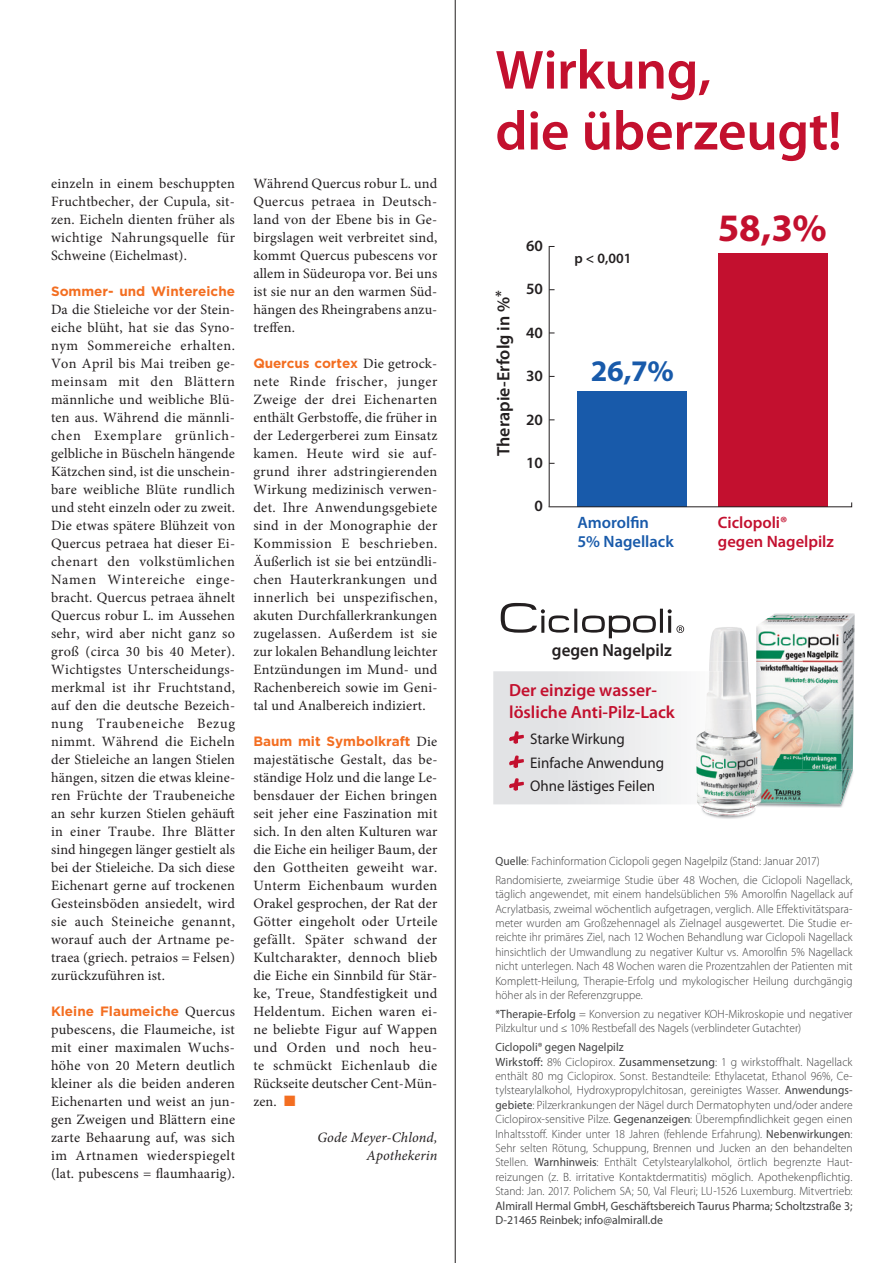
<style>
.page{position:relative;width:893px;height:1263px;background:#fff}
.page>*{position:absolute;margin:0;border:0;box-sizing:border-box;transform-origin:0 0}
.t1{font:600 55.5px/60.9px "Myriad Pro";letter-spacing:-.005em;color:#c3102e}
.t2{font:700 39px "Myriad Pro";color:#c3102e}
.t3{font:700 30px "Myriad Pro";color:#185aaa}
.t4{font:600 18px "Myriad Pro";color:#231f20}
.t5{font:600 17.7px/21.8px "Myriad Pro";color:#c3102e}
.t6{font:600 17.55px "Myriad Pro";color:#231f20}
.t7{font:600 16.5px/19.5px "Myriad Pro";color:#c3102f}
.t8{font:600 16.5px/19.5px "Myriad Pro";color:#185aaa}
.t9{font:600 15.75px "Myriad Pro";color:#231f20}
.t10{font:15.45px/24.3px "Myriad Pro";color:#231f20}
.t11{font:14.25px/18px "Minion Pro";letter-spacing:.01em;color:#231f20;text-align:justify}
.t12{font:italic 14.25px/18px "Minion Pro";letter-spacing:.01em;color:#231f20;text-align:right}
.t13{font:600 14.25px "Myriad Pro";color:#231f20}
.t14{font:700 13.5px "Gotham";color:#f36e21}
.t15{font:300 12px/14.4px "Myriad Pro";letter-spacing:.005em;color:#3e3e3f}
.t16{font:300 12px/14.4px "Myriad Pro";letter-spacing:.005em;color:#3e3e3f;text-align:justify;scale:.94 1}
.t17{font:300 12px/18.9px "Myriad Pro";letter-spacing:.005em;color:#3e3e3f;scale:.95 1}
.t18{font:12px/14.4px "Myriad Pro";color:#3e3e3f}
.s1{font-family:"Minion Pro";font-weight:400;font-size:14.25px;color:#231f20}
.s2{color:#f36e21}
.s3{font-weight:400}
</style>
<div class="page">
<div style="left:577px;top:391px;width:110px;height:116px;background:#185aaa"></div>
<div style="left:718px;top:253px;width:110px;height:254px;background:#c3102f"></div>
<svg style="left:548px;top:501px;width:305px;height:7px"></svg>
<hr style="left:549px;top:246px;width:1px;height:261px;background:#231f20">
<svg style="left:493px;top:671px;width:184px;height:133px"></svg>
<img style="left:709px;top:613px;width:146px;height:97px">
<img style="left:723px;top:710px;width:80px;height:48px">
<img style="left:803px;top:710px;width:50px;height:59px">
<img style="left:699px;top:758px;width:104px;height:48px">
<img style="left:696px;top:671px;width:27px;height:133px">
<img style="left:701px;top:804px;width:54px;height:12px">
<img style="left:703px;top:799px;width:51px;height:16px">
<svg style="left:750px;top:769px;width:94px;height:39px"></svg>
<img style="left:751px;top:769px;width:100px;height:34px">
<svg style="left:501px;top:603px;width:183px;height:35px"></svg>
<hr style="left:455px;top:0;width:1px;height:1263px;background:#231f20">
<p class="t11" style="left:51px;top:175px;width:185px">einzeln in einem beschuppten Fruchtbecher, der Cupula, sit&shy;zen. Eicheln dienten früher als wichtige Nahrungsquelle für Schweine (Eichelmast).</p>
<p class="t14" style="left:51px;top:282px;width:185px">Sommer- und Wintereiche</p>
<p class="t11" style="left:51px;top:301px;width:186px">Da die Stieleiche vor der Stein&shy;eiche blüht, hat sie das Syno&shy;nym Sommereiche erhalten.<br>Von April bis Mai treiben ge&shy;meinsam mit den Blättern männliche und weibliche Blü&shy;ten aus. Während die männli&shy;chen Exemplare grünlich&shy;gelbliche in Büscheln hängende Kätzchen sind, ist die unschein&shy;bare weibliche Blüte rundlich und steht einzeln oder zu zweit.<br>Die etwas spätere Blühzeit von Quercus petraea hat dieser Ei&shy;chenart den volkstümlichen Namen Wintereiche einge&shy;bracht. Quercus petraea ähnelt Quercus robur L. im Aussehen sehr, wird aber nicht ganz so groß (circa 30 bis 40 Meter).<br>Wichtigstes Unterscheidungs&shy;merkmal ist ihr Fruchtstand, auf den die deutsche Bezeich&shy;nung Traubeneiche Bezug nimmt. Während die Eicheln der Stieleiche an langen Stielen hängen, sitzen die etwas kleine&shy;ren Früchte der Traubeneiche an sehr kurzen Stielen gehäuft in einer Traube. Ihre Blätter sind hingegen länger gestielt als bei der Stieleiche. Da sich diese Eichenart gerne auf trockenen Gesteinsböden ansiedelt, wird sie auch Steineiche genannt, worauf auch der Artname pe&shy;traea (griech. petraios = Felsen) zurückzuführen ist.</p>
<p class="t14" style="left:51px;top:1002px;width:186px">Kleine Flaumeiche <span class="s1">Quercus</span></p>
<p class="t11" style="left:51px;top:1021px;width:186px">pubescens, die Flaumeiche, ist mit einer maximalen Wuchs&shy;höhe von 20 Metern deutlich kleiner als die beiden anderen Eichenarten und weist an jun&shy;gen Zweigen und Blättern eine zarte Behaarung auf, was sich im Artnamen wiederspiegelt (lat. pubescens = flaumhaarig).</p>
<p class="t11" style="left:253px;top:175px;width:186px">Während Quercus robur L. und Quercus petraea in Deutsch&shy;land von der Ebene bis in Ge&shy;birgslagen weit verbreitet sind, kommt Quercus pubescens vor allem in Südeuropa vor. Bei uns ist sie nur an den warmen Süd&shy;hängen des Rheingrabens anzu&shy;treffen.</p>
<p class="t14" style="left:253px;top:354px;width:185px">Quercus cortex <span class="s1">Die getrock-</span></p>
<p class="t11" style="left:253px;top:373px;width:186px">nete Rinde frischer, junger Zweige der drei Eichenarten enthält Gerbstoffe, die früher in der Ledergerberei zum Einsatz kamen. Heute wird sie auf&shy;grund ihrer adstringierenden Wirkung medizinisch verwen&shy;det. Ihre Anwendungsgebiete sind in der Monographie der Kommission E beschrieben.<br>Äußerlich ist sie bei entzündli&shy;chen Hauterkrankungen und innerlich bei unspezifischen, akuten Durchfallerkrankungen zugelassen. Außerdem ist sie zur lokalen Behandlung leichter Entzündungen im Mund- und Rachenbereich sowie im Geni&shy;tal und Analbereich indiziert.</p>
<p class="t14" style="left:253px;top:732px;width:186px">Baum mit Symbolkraft <span class="s1">Die</span></p>
<p class="t11" style="left:253px;top:751px;width:186px">majestätische Gestalt, das be&shy;ständige Holz und die lange Le&shy;bensdauer der Eichen bringen seit jeher eine Faszination mit sich. In den alten Kulturen war die Eiche ein heiliger Baum, der den Gottheiten geweiht war.<br>Unterm Eichenbaum wurden Orakel gesprochen, der Rat der Götter eingeholt oder Urteile gefällt. Später schwand der Kultcharakter, dennoch blieb die Eiche ein Sinnbild für Stär&shy;ke, Treue, Standfestigkeit und Heldentum. Eichen waren ei&shy;ne beliebte Figur auf Wappen und Orden und noch heu&shy;te schmückt Eichenlaub die Rückseite deutscher Cent-Mün&shy;zen. <span class="s2">■</span></p>
<p class="t12" style="left:317px;top:1129px;width:121px">Gode Meyer-Chlond,<br>Apothekerin</p>
<h1 class="t1" style="left:495px;top:40px;width:348px">Wirkung,<br>die überzeugt!</h1>
<p class="t4" style="left:493px;top:456px;width:167px;rotate:-90deg">Therapie-Erfolg in %<sup>*</sup></p>
<p class="t9" style="left:526px;top:237px;width:18px">60</p>
<p class="t9" style="left:526px;top:280px;width:18px">50</p>
<p class="t9" style="left:526px;top:324px;width:18px">40</p>
<p class="t9" style="left:526px;top:367px;width:18px">30</p>
<p class="t9" style="left:526px;top:410px;width:18px">20</p>
<p class="t9" style="left:526px;top:454px;width:18px">10</p>
<p class="t9" style="left:535px;top:497px;width:10px">0</p>
<p class="t13" style="left:575px;top:250px;width:58px">p &lt; 0,001</p>
<h3 class="t3" style="left:591px;top:354px;width:85px">26,7%</h3>
<h2 class="t2" style="left:718px;top:206px;width:111px">58,3%</h2>
<p class="t8" style="left:577px;top:513px;width:98px">Amorolfin<br>5% Nagellack</p>
<p class="t7" style="left:718px;top:513px;width:118px">Ciclopoli® gegen Nagelpilz</p>
<p class="t6" style="left:552px;top:640px;width:122px">gegen Nagelpilz</p>
<p class="t5" style="left:509px;top:680px;width:167px">Der einzige wasser&shy;lösliche Anti-Pilz-Lack</p>
<p class="t10" style="left:530px;top:727px;width:135px">Starke Wirkung<br>Einfache Anwendung</p>
<p class="t10" style="left:530px;top:774px;width:126px">Ohne lästiges Feilen</p>
<p class="t17" style="left:495px;top:851px;width:377px"><span class="s3">Quelle</span>: Fachinformation Ciclopoli gegen Nagelpilz (Stand: Januar 2017)<br>Randomisierte, zweiarmige Studie über 48 Wochen, die Ciclopoli Nagellack,</p>
<p class="t16" style="left:495px;top:887px;width:381px">täglich angewendet, mit einem handelsüblichen 5% Amorolfin Nagellack auf Acrylatbasis, zweimal wöchentlich aufgetragen, verglich. Alle Effektivitätspara&shy;meter wurden am Groß zehennagel als Zielnagel ausgewertet. Die Studie er&shy;reichte ihr primäres Ziel, nach 12 Wochen Behandlung war Ciclopoli Nagellack hinsichtlich der Umwandlung zu negativer Kultur vs. Amorolfin 5% Nagellack nicht unterlegen. Nach 48 Wochen waren die Prozentzahlen der Patienten mit Komplett-Heilung, Therapie-Erfolg und mykologischer Heilung durchgängig höher als in der Referenzgruppe.</p>
<p class="t17" style="left:495px;top:1007px;width:377px;line-height:14.4px"><span class="s3">*Therapie-Erfolg</span> = Konversion zu negativer KOH-Mikroskopie und negativer<br>Pilzkultur und ≤ 10% Restbefall des Nagels (verblindeter Gutachter)</p>
<p class="t15" style="left:495px;top:1040px;width:359px"><span class="s3">Ciclopoli® gegen Nagelpilz<br>Wirkstoff:</span> 8% Ciclopirox. <span class="s3">Zusammensetzung</span>: 1 g wirkstoffhalt. Nagellack enthält 80 mg Ciclopirox. Sonst. Bestandteile: Ethylacetat, Ethanol 96%, Ce&shy;tylstearylalkohol, Hydroxypropylchitosan, gereinigtes Wasser. <span class="s3">Anwendungs&shy;gebiete</span>: Pilzerkrankungen der Nägel durch Dermatophyten und/oder andere Ciclopirox-sensitive Pilze. <span class="s3">Gegenanzeigen</span>: Überempfindlichkeit gegen einen Inhaltsstoff. Kinder unter 18 Jahren (fehlende Erfahrung). <span class="s3">Nebenwirkungen</span>:<br>Sehr selten Rötung, Schuppung, Brennen und Jucken an den behandelten Stellen. <span class="s3">Warnhinweis</span>: Enthält Cetylstearylalkohol, örtlich begrenzte Haut&shy;reizungen (z. B. irritative Kontaktdermatitis) möglich. Apothekenpflichtig.<br>Stand: Jan. 2017. Polichem SA; 50, Val Fleuri; LU-1526 Luxemburg. Mitvertrieb:</p>
<p class="t18" style="left:495px;top:1198px;width:359px">Almirall Hermal GmbH, Geschäftsbereich Taurus Pharma; Scholtzstraße 3;<br>D-21465 Reinbek; info@almirall.de</p>
</div>
